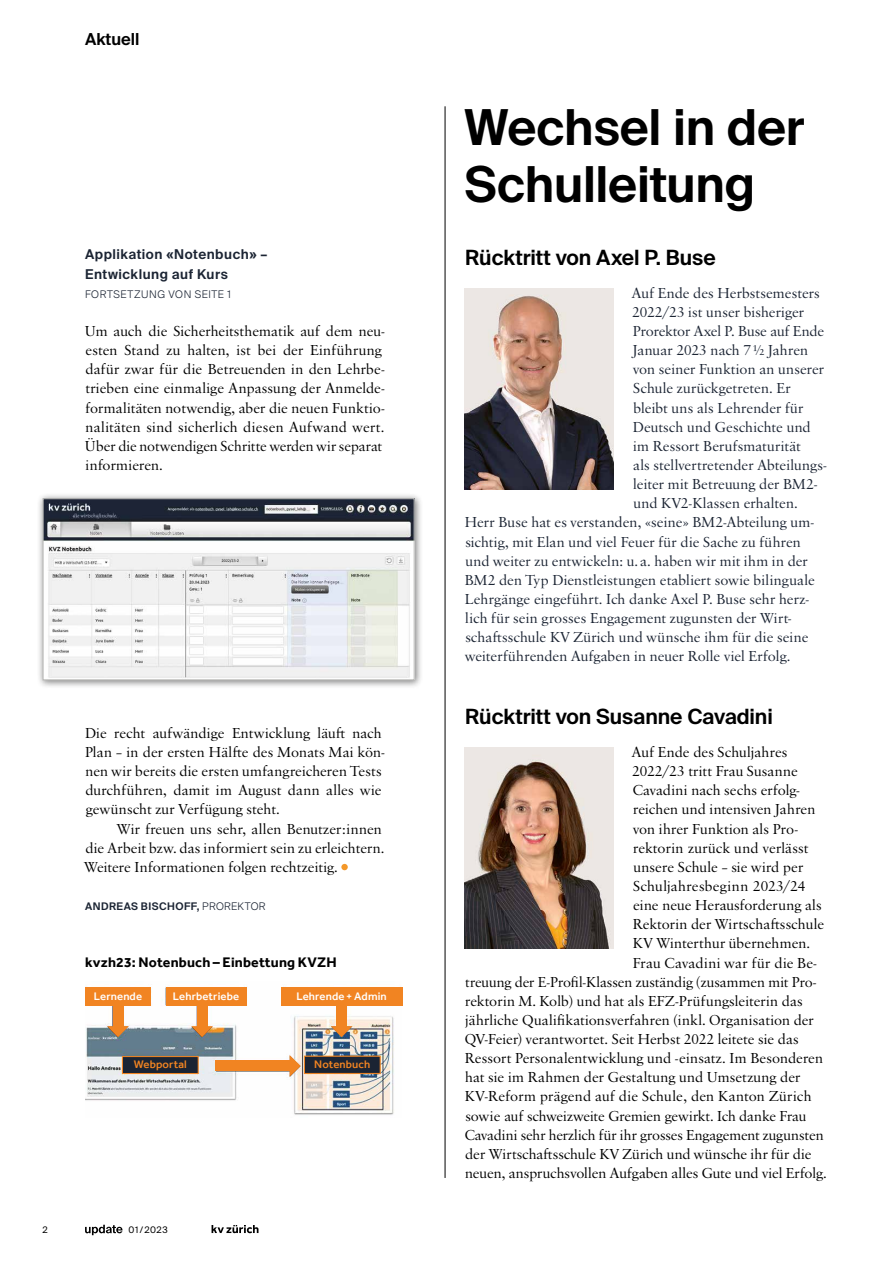
<style>
.page{position:relative;width:893px;height:1263px;background:#fff}
.page>*{position:absolute;margin:0;border:0;box-sizing:border-box;transform-origin:0 0}
.t1{font:600 49.5px/57px "Suisse Intl";letter-spacing:-.005em;color:#000}
.t2{font:600 21px "Suisse Intl";letter-spacing:-.005em;color:#000}
.t3{font:600 16.5px "Suisse Intl";color:#000}
.t4{font:15px/19.2px "Savoy";letter-spacing:.01em;color:#000}
.t5{font:15px "Savoy";letter-spacing:.01em;color:#1b2433}
.t6{font:700 14.25px "Effra";letter-spacing:.01em;color:#000}
.t7{font:600 13.5px/19.2px "Suisse Intl";letter-spacing:.035em;color:#1b2433}
.t8{font:500 11.25px "Effra";letter-spacing:.01em;color:#fff}
.t9{font:500 11.25px "Effra";letter-spacing:.01em;color:#f18422}
.t10{font:600 10.5px "Suisse Intl";letter-spacing:.045em;color:#1b2433}
.t11{font:300 10.5px "Suisse Intl";letter-spacing:.06em;color:#1b2433}
.t12{font:9px "Suisse Intl";letter-spacing:.06em;color:#000}
.s1{font-weight:300}
</style>
<div class="page">
<svg style="left:212px;top:1225px;width:46px;height:8px"></svg>
<svg style="left:85px;top:1225px;width:38px;height:10px"></svg>
<div style="left:341px;top:864px;width:7px;height:6px;background:#f49829;border-radius:50%"></div>
<hr style="left:445px;top:106px;width:1px;height:1072px;background:#000">
<div style="left:37px;top:493px;width:386px;height:196px;background:#000;opacity:.5"></div>
<img style="left:45px;top:500px;width:368px;height:178px">
<div style="left:43px;top:498px;width:372px;height:182px;border:1px solid #bcbcba"></div>
<img style="left:85px;top:987px;width:316px;height:128px">
<div style="left:85px;top:987px;width:66px;height:18px;background:#f18422"></div>
<div style="left:122px;top:1056px;width:77px;height:18px;background:#1b2433;border:1px solid #f18422"></div>
<div style="left:304px;top:1056px;width:77px;height:18px;background:#1b2433;border:1px solid #f18422"></div>
<div style="left:113px;top:1003px;width:10px;height:25px;background:#f18422"></div>
<svg style="left:107px;top:1026px;width:22px;height:11px"></svg>
<div style="left:166px;top:987px;width:80px;height:18px;background:#f18422"></div>
<div style="left:197px;top:1003px;width:10px;height:25px;background:#f18422"></div>
<svg style="left:191px;top:1026px;width:22px;height:11px"></svg>
<div style="left:281px;top:987px;width:121px;height:18px;background:#f18422"></div>
<div style="left:336px;top:1003px;width:11px;height:25px;background:#f18422"></div>
<svg style="left:331px;top:1026px;width:21px;height:11px"></svg>
<div style="left:216px;top:1061px;width:76px;height:10px;background:#f18422"></div>
<svg style="left:290px;top:1055px;width:11px;height:22px"></svg>
<img style="left:465px;top:288px;width:148px;height:201px">
<img style="left:465px;top:748px;width:148px;height:200px">
<p class="t3" style="left:85px;top:30px;width:56px">Aktuell</p>
<p class="t7" style="left:85px;top:245px;width:184px">Applikation «Notenbuch» –<br>Entwicklung auf Kurs</p>
<p class="t11" style="left:85px;top:288px;width:147px">FORTSETZUNG VON SEITE 1</p>
<p class="t4" style="left:85px;top:322px;width:301px">Um auch die Sicherheitsthematik auf dem neu&shy;esten Stand zu halten, ist bei der Einführung dafür zwar für die Betreuenden in den Lehrbe&shy;trieben eine einmalige Anpassung der Anmelde&shy;formalitäten notwendig, aber die neuen Funktio&shy;nalitäten sind sicherlich diesen Aufwand wert.<br>Über die notwendigen Schritte werden wir separat informieren.</p>
<p class="t4" style="left:85px;top:724px;width:301px">Die recht aufwändige Entwicklung läuft nach Plan – in der ersten Hälfte des Monats Mai kön&shy;nen wir bereits die ersten umfangreicheren Tests durchführen, damit im August dann alles wie gewünscht zur Verfügung steht.</p>
<p class="t4" style="left:84px;top:819px;width:302px;text-indent:33px">Wir freuen uns sehr, allen Benutzer:innen die Arbeit bzw. das informiert sein zu erleichtern.<br>Weitere Informationen folgen rechtzeitig.</p>
<p class="t10" style="left:85px;top:900px;width:182px">ANDREAS BISCHOFF, <span class="s1">PROREKTOR</span></p>
<p class="t6" style="left:85px;top:954px;width:253px">kvzh23: Notenbuch – Einbettung KVZH</p>
<p class="t8" style="left:94px;top:989px;width:50px">Lernende</p>
<p class="t8" style="left:173px;top:989px;width:68px">Lehrbetriebe</p>
<p class="t8" style="left:296px;top:989px;width:92px">Lehrende + Admin</p>
<p class="t9" style="left:134px;top:1058px;width:55px">Webportal</p>
<p class="t9" style="left:314px;top:1058px;width:58px">Notenbuch</p>
<p class="t12" style="left:43px;top:1225px;width:7px">2</p>
<p class="t12" style="left:128px;top:1225px;width:41px">01/2023</p>
<h1 class="t1" style="left:465px;top:99px;width:342px">Wechsel in der<br>Schulleitung</h1>
<h2 class="t2" style="left:465px;top:245px;width:252px">Rücktritt von Axel P. Buse</h2>
<p class="t5" style="left:632px;top:284px;width:189px">Auf Ende des Herbstsemesters</p>
<p class="t5" style="left:632px;top:303px;width:173px">2022/23 ist unser bisheriger</p>
<p class="t5" style="left:633px;top:322px;width:193px">Prorektor Axel P. Buse auf Ende</p>
<p class="t5" style="left:633px;top:341px;width:177px">Januar 2023 nach 7½ Jahren</p>
<p class="t5" style="left:633px;top:361px;width:192px">von seiner Funktion an unserer</p>
<p class="t5" style="left:633px;top:380px;width:159px">Schule zurückgetreten. Er</p>
<p class="t5" style="left:633px;top:399px;width:171px">bleibt uns als Lehrender für</p>
<p class="t5" style="left:633px;top:418px;width:179px">Deutsch und Geschichte und</p>
<p class="t5" style="left:633px;top:437px;width:169px">im Ressort Berufsmaturität</p>
<p class="t5" style="left:633px;top:456px;width:195px">als stellvertretender Abteilungs-</p>
<p class="t5" style="left:633px;top:475px;width:186px">leiter mit Betreuung der BM2-</p>
<p class="t5" style="left:633px;top:495px;width:166px">und KV2-Klassen erhalten.</p>
<p class="t5" style="left:465px;top:514px;width:350px">Herr Buse hat es verstanden, «seine» BM2-Abteilung um-</p>
<p class="t5" style="left:465px;top:533px;width:337px">sichtig, mit Elan und viel Feuer für die Sache zu führen</p>
<p class="t5" style="left:465px;top:552px;width:344px">und weiter zu entwickeln: u. a. haben wir mit ihm in der</p>
<p class="t5" style="left:465px;top:571px;width:351px">BM2 den Typ Dienstleistungen etabliert sowie bilinguale</p>
<p class="t5" style="left:465px;top:590px;width:345px">Lehrgänge eingeführt. Ich danke Axel P. Buse sehr herz-</p>
<p class="t5" style="left:465px;top:609px;width:327px">lich für sein grosses Engagement zugunsten der Wirt-</p>
<p class="t5" style="left:465px;top:629px;width:345px">schaftsschule KV Zürich und wünsche ihm für die seine</p>
<p class="t5" style="left:465px;top:648px;width:327px">weiterführenden Aufgaben in neuer Rolle viel Erfolg.</p>
<h2 class="t2" style="left:465px;top:705px;width:309px">Rücktritt von Susanne Cavadini</h2>
<p class="t4" style="left:632px;top:743px;width:157px">Auf Ende des Schuljahres</p>
<p class="t4" style="left:632px;top:762px;width:167px">2022/23 tritt Frau Susanne</p>
<p class="t4" style="left:633px;top:781px;width:169px">Cavadini nach sechs erfolg-</p>
<p class="t4" style="left:633px;top:800px;width:184px">reichen und intensiven Jahren</p>
<p class="t4" style="left:633px;top:820px;width:166px">von ihrer Funktion als Pro-</p>
<p class="t4" style="left:633px;top:839px;width:177px">rektorin zurück und verlässt</p>
<p class="t4" style="left:633px;top:858px;width:171px">unsere Schule – sie wird per</p>
<p class="t4" style="left:633px;top:877px;width:174px">Schuljahresbeginn 2023/24</p>
<p class="t4" style="left:633px;top:896px;width:190px">eine neue Herausforderung als</p>
<p class="t4" style="left:633px;top:915px;width:193px">Rektorin der Wirtschaftsschule</p>
<p class="t4" style="left:633px;top:934px;width:179px">KV Winterthur übernehmen.</p>
<p class="t4" style="left:633px;top:954px;width:185px">Frau Cavadini war für die Be-</p>
<p class="t4" style="left:465px;top:973px;width:352px">treuung der E-Profil-Klassen zuständig (zusammen mit Pro-</p>
<p class="t4" style="left:465px;top:992px;width:339px">rektorin M. Kolb) und hat als EFZ-Prüfungsleiterin das</p>
<p class="t4" style="left:465px;top:1011px;width:350px">jährliche Qualifikationsverfahren (inkl. Organisation der</p>
<p class="t4" style="left:465px;top:1030px;width:335px">QV-Feier) verantwortet. Seit Herbst 2022 leitete sie das</p>
<p class="t4" style="left:465px;top:1049px;width:360px">Ressort Personalentwicklung und -einsatz. Im Besonderen</p>
<p class="t4" style="left:465px;top:1068px;width:337px">hat sie im Rahmen der Gestaltung und Umsetzung der</p>
<p class="t4" style="left:465px;top:1087px;width:348px">KV-Reform prägend auf die Schule, den Kanton Zürich</p>
<p class="t4" style="left:465px;top:1106px;width:342px">sowie auf schweizweite Gremien gewirkt. Ich danke Frau</p>
<p class="t4" style="left:465px;top:1126px;width:361px">Cavadini sehr herzlich für ihr grosses Engagement zugunsten</p>
<p class="t4" style="left:465px;top:1145px;width:348px">der Wirtschaftsschule KV Zürich und wünsche ihr für die</p>
<p class="t4" style="left:465px;top:1164px;width:363px">neuen, anspruchsvollen Aufgaben alles Gute und viel Erfolg.</p>
</div>
